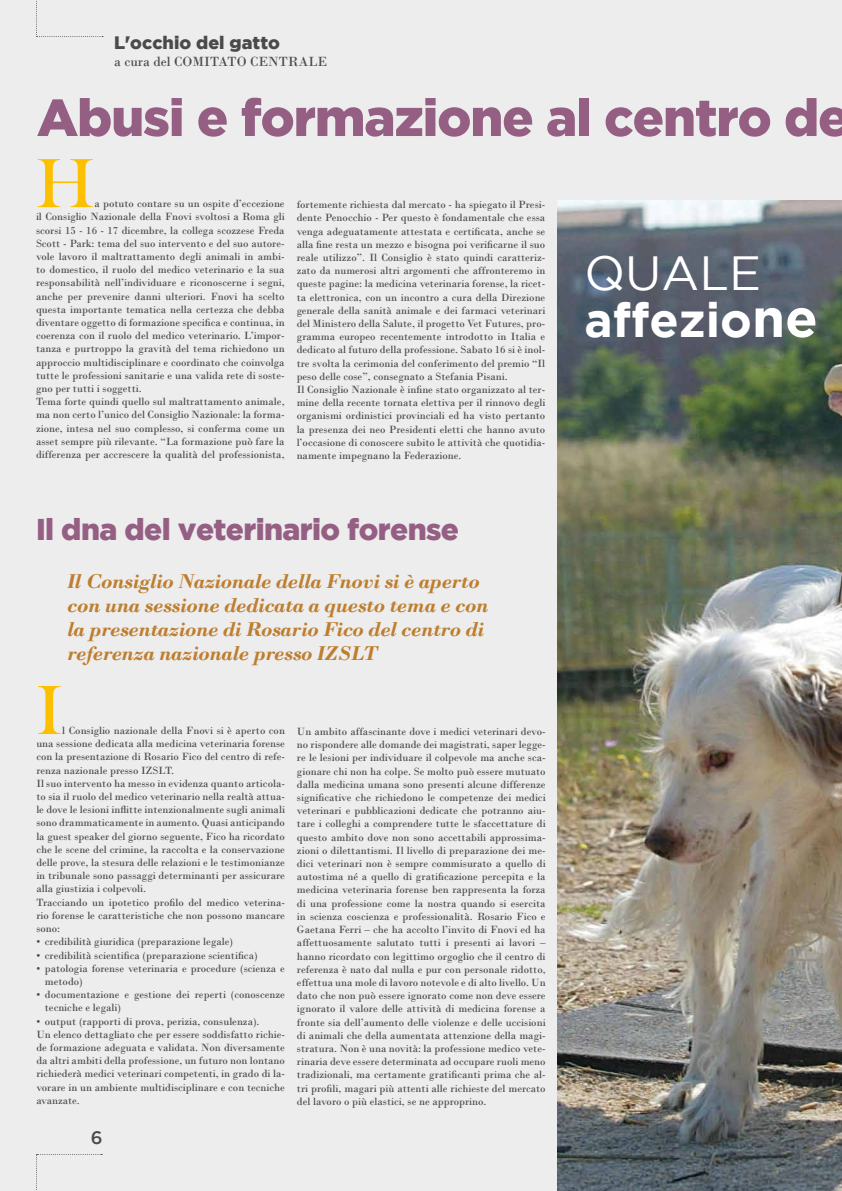
<style>
.page{position:relative;width:842px;height:1191px;background:#ededed}
.page>*{position:absolute;margin:0;border:0;box-sizing:border-box;transform-origin:0 0}
.t1{font:72px "Bask Old Face";color:#fcc000}
.t2{font:900 52px "Gotham";letter-spacing:-.02em;color:#955f84}
.t3{font:700 47.9px/46.9px "Gotham";color:#fff}
.t4{font:900 30px "Gotham";letter-spacing:-.02em;color:#955f84}
.t5{font:italic 700 21px/24px "Bodoni";letter-spacing:-.02em;color:#be7e2f}
.t6{font:900 18px "Gotham";color:#4a4a49}
.t7{font:500 18px "Gotham";color:#4a4a49}
.t8{font:14px "Bodoni";color:#4a4a49}
.t9{font:11px/13.2px "Bodoni";color:#4a4a49}
.s1{font-weight:400}
.s2{font-size:53.2px}
</style>
<div class="page">
<svg style="left:36px;top:0;width:67px;height:37px"></svg>
<svg style="left:36px;top:1154px;width:66px;height:36px"></svg>
<img style="left:557px;top:201px;width:285px;height:990px">
<h3 class="t6" style="left:114px;top:32px;width:167px">L'occhio del gatto</h3>
<p class="t8" style="left:114px;top:53px;width:215px">a cura del COMITATO CENTRALE</p>
<h2 class="t2" style="left:37px;top:88px;width:814px">Abusi e formazione al centro de</h2>
<h1 class="t1" style="left:36px;top:144px;width:60px">H</h1>
<p class="t9" style="left:36px;top:197px;width:250px;text-indent:59px">a potuto contare su un ospite d’eccezione il Consiglio Nazionale della Fnovi svoltosi a Roma gli scorsi 15 - 16 - 17 dicembre, la collega scozzese Freda Scott - Park: tema del suo intervento e del suo autore&shy;vole lavoro il maltrattamento degli animali in ambi&shy;to domestico, il ruolo del medico veterinario e la sua responsabilità nell’individuare e riconoscerne i segni, anche per prevenire danni ulteriori. Fnovi ha scelto questa importante tematica nella certezza che debba diventare oggetto di formazione specifica e continua, in coerenza con il ruolo del medico veterinario. L’impor&shy;tanza e purtroppo la gravità del tema richiedono un approccio multidisciplinare e coordinato che coinvolga tutte le professioni sanitarie e una valida rete di soste&shy;gno per tutti i soggetti.<br>Tema forte quindi quello sul maltrattamento animale, ma non certo l’unico del Consiglio Nazionale: la forma&shy;zione, intesa nel suo complesso, si conferma come un asset sempre più rilevante. “La formazione può fare la differenza per accrescere la qualità del professionista,</p>
<p class="t9" style="left:297px;top:198px;width:250px">fortemente richiesta dal mercato - ha spiegato il Presi&shy;dente Penocchio - Per questo è fondamentale che essa venga adeguatamente attestata e certificata, anche se alla fine resta un mezzo e bisogna poi verificarne il suo reale utilizzo”. Il Consiglio è stato quindi caratteriz&shy;zato da numerosi altri argomenti che affronteremo in queste pagine: la medicina veterinaria forense, la ricet&shy;ta elettronica, con un incontro a cura della Direzione generale della sanità animale e dei farmaci veterinari del Ministero della Salute, il progetto Vet Futures, pro&shy;gramma europeo recentemente introdotto in Italia e dedicato al futuro della professione. Sabato 16 si è inol&shy;tre svolta la cerimonia del conferimento del premio “Il peso delle cose”, consegnato a Stefania Pisani.<br>Il Consiglio Nazionale è infine stato organizzato al ter&shy;mine della recente tornata elettiva per il rinnovo degli organismi ordinistici provinciali ed ha visto pertanto la presenza dei neo Presidenti eletti che hanno avuto l’occasione di conoscere subito le attività che quotidia&shy;namente impegnano la Federazione.</p>
<h3 class="t4" style="left:36px;top:512px;width:425px">Il dna del veterinario forense</h3>
<h3 class="t5" style="left:67px;top:569px;width:423px">Il Consiglio Nazionale della Fnovi si è aperto con una sessione dedicata a questo tema e con la presentazione di Rosario Fico del centro di referenza nazionale presso IZSLT</h3>
<h1 class="t1" style="left:36px;top:670px;width:27px">I</h1>
<p class="t9" style="left:36px;top:724px;width:250px;text-indent:26px">l Consiglio nazionale della Fnovi si è aperto con una sessione dedicata alla medicina veterinaria forense con la presentazione di Rosario Fico del centro di refe&shy;renza nazionale presso IZSLT.<br>Il suo intervento ha messo in evidenza quanto articola&shy;to sia il ruolo del medico veterinario nella realtà attua&shy;le dove le lesioni inflitte intenzionalmente sugli animali sono drammaticamente in aumento. Quasi anticipando la guest speaker del giorno seguente, Fico ha ricordato che le scene del crimine, la raccolta e la conservazione delle prove, la stesura delle relazioni e le testimonianze in tribunale sono passaggi determinanti per assicurare alla giustizia i colpevoli.<br>Tracciando un ipotetico profilo del medico veterina&shy;rio forense le caratteristiche che non possono mancare sono:</p>
<p class="t9" style="left:36px;top:935px;width:198px">• credibilità giuridica (preparazione legale)</p>
<p class="t9" style="left:36px;top:948px;width:223px">• credibilità scientifica (preparazione scientifica)</p>
<p class="t9" style="left:45px;top:961px;width:242px;text-indent:-9px">• patologia forense veterinaria e procedure (scienza e metodo)</p>
<p class="t9" style="left:45px;top:988px;width:242px;text-indent:-9px">• documentazione e gestione dei reperti (conoscenze tecniche e legali)</p>
<p class="t9" style="left:36px;top:1014px;width:250px">• output (rapporti di prova, perizia, consulenza).<br>Un elenco dettagliato che per essere soddisfatto richie&shy;de formazione adeguata e validata. Non diversamente da altri ambiti della professione, un futuro non lontano richiederà medici veterinari competenti, in grado di la&shy;vorare in un ambiente multidisciplinare e con tecniche avanzate.</p>
<h3 class="t7" style="left:91px;top:1127px;width:13px">6</h3>
<p class="t9" style="left:297px;top:725px;width:250px;text-align:justify">Un ambito affascinante dove i medici veterinari devo&shy;no rispondere alle domande dei magistrati, saper legge&shy;re le lesioni per individuare il colpevole ma anche sca&shy;gionare chi non ha colpe. Se molto può essere mutuato dalla medicina umana sono presenti alcune differenze significative che richiedono le competenze dei medici veterinari e pubblicazioni dedicate che potranno aiu&shy;tare i colleghi a comprendere tutte le sfaccettature di questo ambito dove non sono accettabili approssima&shy;zioni o dilettantismi. Il livello di preparazione dei me&shy;dici veterinari non è sempre commisurato a quello di autostima né a quello di gratificazione percepita e la medicina veterinaria forense ben rappresenta la forza di una professione come la nostra quando si esercita in scienza coscienza e professionalità. Rosario Fico e Gaetana Ferri – che ha accolto l’invito di Fnovi ed ha affettuosamente salutato tutti i presenti ai lavori – hanno ricordato con legittimo orgoglio che il centro di referenza è nato dal nulla e pur con personale ridotto, effettua una mole di lavoro notevole e di alto livello. Un dato che non può essere ignorato come non deve essere ignorato il valore delle attività di medicina forense a fronte sia dell’aumento delle violenze e delle uccisioni di animali che della aumentata attenzione della magi&shy;stratura. Non è una novità: la professione medico vete&shy;rinaria deve essere determinata ad occupare ruoli meno tradizionali, ma certamente gratificanti prima che al&shy;tri profili, magari più attenti alle richieste del mercato del lavoro o più elastici, se ne approprino.</p>
<h3 class="t3" style="left:584px;top:248px;width:235px"><span class="s1">QUALE </span>affezio<span class="s2">ne</span></h3>
</div>
